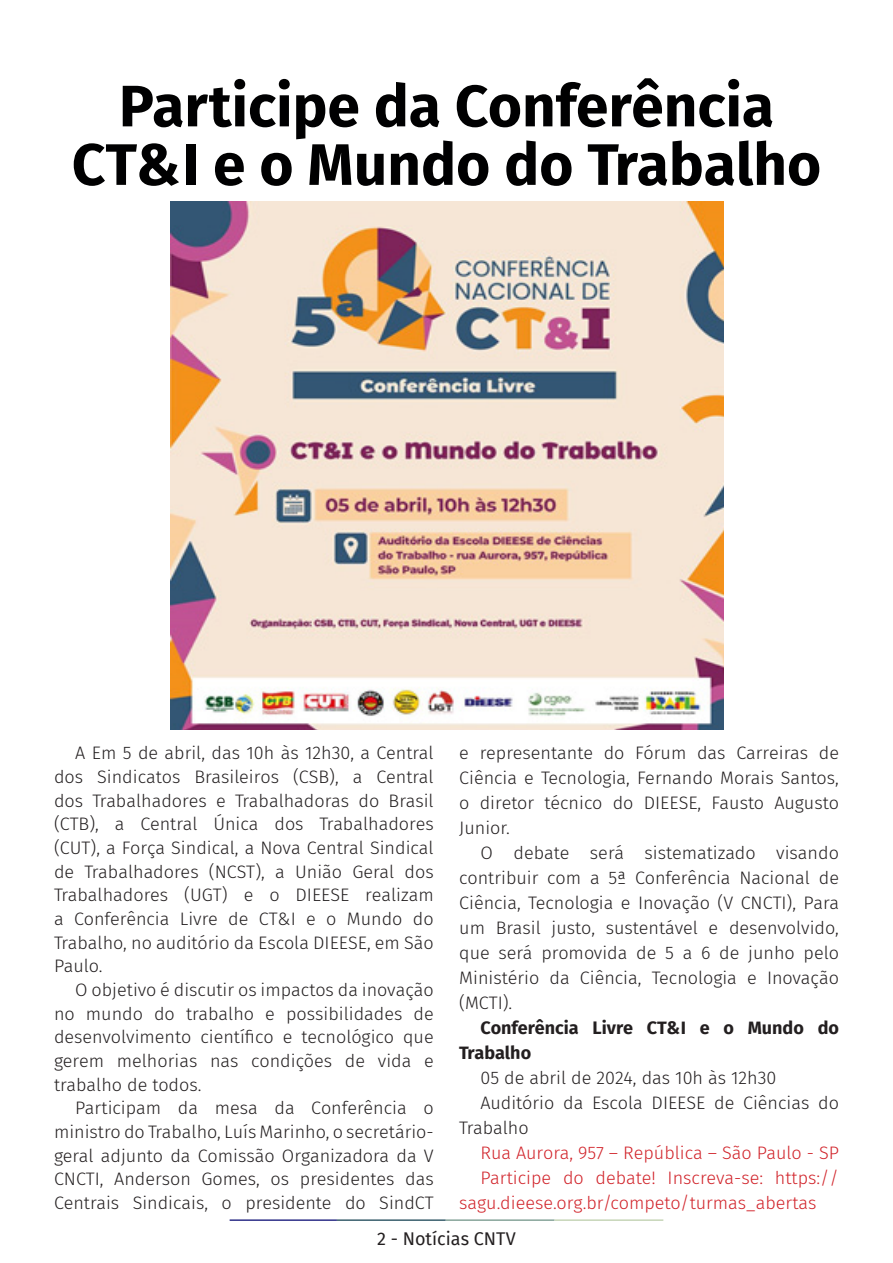
<style>
.page{position:relative;width:893px;height:1263px;background:#fff}
.page>*{position:absolute;margin:0;border:0;box-sizing:border-box;transform-origin:0 0}
.t1{font:700 58.5px/58.5px "Fira Sans";color:#000001;text-align:center}
.t2{font:300 18px/23.7px "Fira Sans";color:#231f20;text-align:justify}
.t3{font:300 18px/24.9px "Fira Sans";color:#d1232a}
.t4{font:700 18px/24.9px "Fira Sans";color:#231f20}
.t5{font:18px "Fira Sans";color:#231f20}
</style>
<div class="page">
<hr style="left:230px;top:1219px;width:107px;height:2px;background:#2f3088">
<hr style="left:337px;top:1219px;width:109px;height:2px;background:#3a5f6d">
<hr style="left:446px;top:1219px;width:109px;height:2px;background:#87a59a">
<hr style="left:555px;top:1219px;width:108px;height:2px;background:#c6d5b7">
<img style="left:170px;top:202px;width:554px;height:527px">
<p class="t1" style="left:72px;top:73px;width:751px">Participe da Conferência<br>CT&amp;I e o Mundo do Trabalho</p>
<p class="t2" style="left:54px;top:741px;width:381px;text-indent:21px">A Em 5 de abril, das 10h às 12h30, a Central dos Sindicatos Brasileiros (CSB), a Central dos Trabalhadores e Trabalhadoras do Brasil (CTB), a Central Única dos Trabalhadores (CUT), a Força Sindical, a Nova Central Sindical de Trabalhadores (NCST), a União Geral dos Trabalhadores (UGT) e o DIEESE realizam a Conferência Livre de CT&amp;I e o Mundo do Trabalho, no auditório da Escola DIEESE, em São Paulo.</p>
<p class="t2" style="left:54px;top:978px;width:381px;text-indent:21px">O objetivo é discutir os impactos da inovação no mundo do trabalho e possibilidades de desenvolvimento científico e tecnológico que gerem melhorias nas condições de vida e trabalho de todos.</p>
<p class="t2" style="left:54px;top:1096px;width:381px;text-indent:21px">Participam da mesa da Conferência o ministro do Trabalho, Luís Marinho, o secretário&shy;geral adjunto da Comissão Organizadora da V CNCTI, Anderson Gomes, os presidentes das Centrais Sindicais, o presidente do SindCT</p>
<p class="t2" style="left:459px;top:741px;width:381px;line-height:24.9px">e representante do Fórum das Carreiras de Ciência e Tecnologia, Fernando Morais Santos, o diretor técnico do DIEESE, Fausto Augusto Junior.</p>
<p class="t2" style="left:459px;top:840px;width:381px;line-height:24.9px;text-indent:21px">O debate será sistematizado visando contribuir com a 5ª Conferência Nacional de Ciência, Tecnologia e Inovação (V CNCTI), Para um Brasil justo, sustentável e desenvolvido, que será promovida de 5 a 6 de junho pelo Ministério da Ciência, Tecnologia e Inovação (MCTI).</p>
<p class="t4" style="left:459px;top:1014px;width:381px;text-indent:21px">Conferência Livre CT&amp;I e o Mundo do<br>Trabalho</p>
<p class="t2" style="left:480px;top:1066px;width:297px">05 de abril de 2024, das 10h às 12h30</p>
<p class="t2" style="left:459px;top:1090px;width:381px;line-height:24.9px;text-indent:21px">Auditório da Escola DIEESE de Ciências do<br>Trabalho</p>
<p class="t3" style="left:480px;top:1140px;width:360px">Rua Aurora, 957 – República – São Paulo - SP</p>
<p class="t3" style="left:459px;top:1165px;width:381px;text-indent:21px">Participe do debate! Inscreva-se: https:// sagu.dieese.org.br/competo/turmas_abertas</p>
<p class="t5" style="left:377px;top:1225px;width:140px">2 - Notícias CNTV</p>
</div>
